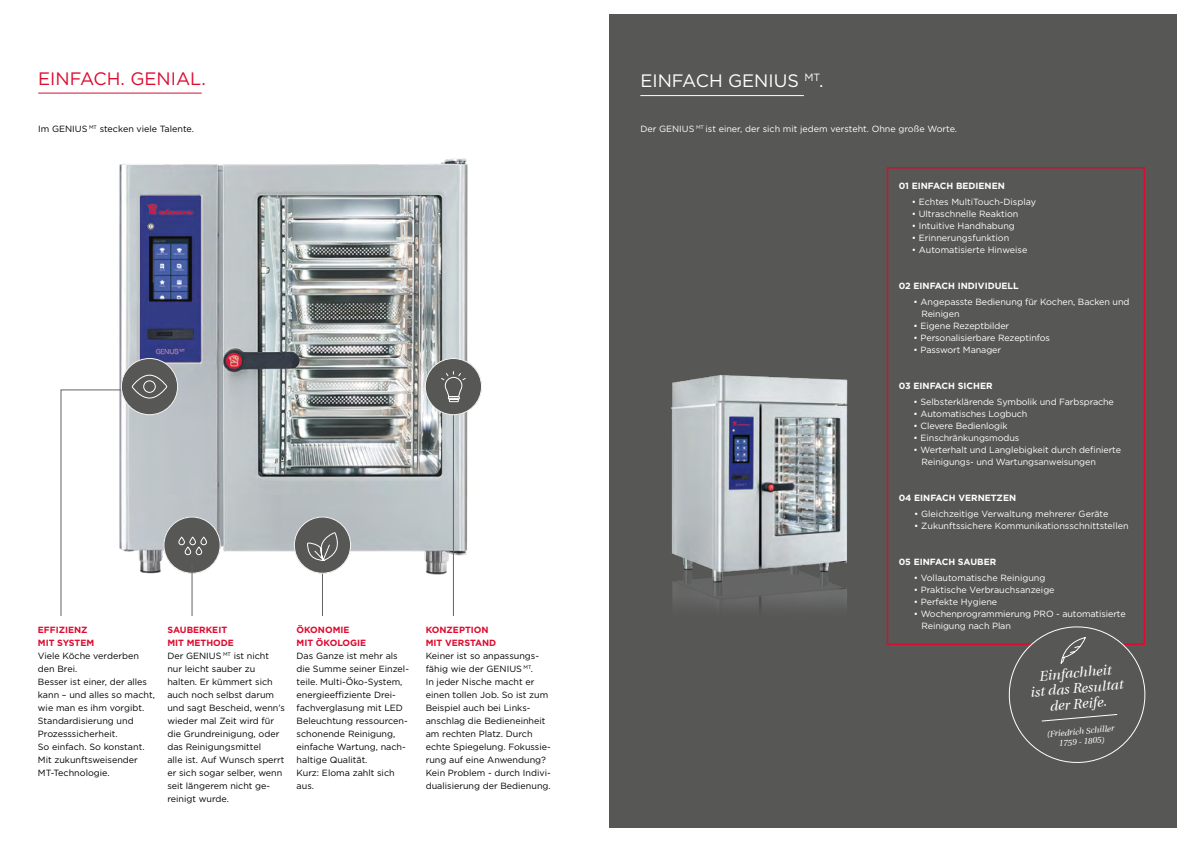
<style>
.page{position:relative;width:1191px;height:842px;background:#fff}
.page>*{position:absolute;margin:0;border:0;box-sizing:border-box;transform-origin:0 0}
.t1{font:18px "Gotham";color:#fff}
.t2{font:18px "Gotham";color:#dd0b2f}
.t3{font:italic 14px/15.5px "Utopia";color:#fff;text-align:center}
.t4{font:9px/13px "Gotham";color:#000}
.t5{font:9px/12px "Gotham";letter-spacing:-.01em;color:#fff}
.t6{font:700 9px "Gotham";color:#fff}
.t7{font:700 9px/13px "Gotham";color:#dd0b2f}
.t8{font:italic 8.6px "Utopia";color:#fff}
</style>
<div class="page">
<img style="left:119px;top:158px;width:361px;height:428px">
<hr style="left:38px;top:93px;width:164px;height:1px;background:#dd0b2f">
<div style="left:164px;top:517px;width:56px;height:56px;background:#575756;border-radius:50%"></div>
<div style="left:164px;top:517px;width:56px;height:56px;border:1px solid #fff;border-radius:50%"></div>
<svg style="left:178px;top:537px;width:29px;height:18px"></svg>
<hr style="left:192px;top:563px;width:1px;height:53px;background:#646363">
<hr style="left:322px;top:563px;width:1px;height:53px;background:#646363">
<hr style="left:453px;top:392px;width:1px;height:224px;background:#646363">
<div style="left:121px;top:358px;width:57px;height:57px;background:#575756;border-radius:50%"></div>
<svg style="left:61px;top:375px;width:106px;height:241px"></svg>
<div style="left:294px;top:517px;width:57px;height:56px;background:#575756;border-radius:50%"></div>
<div style="left:294px;top:517px;width:57px;height:56px;border:1px solid #fff;border-radius:50%"></div>
<svg style="left:307px;top:532px;width:31px;height:29px"></svg>
<div style="left:425px;top:358px;width:57px;height:57px;background:#575756;border-radius:50%"></div>
<div style="left:425px;top:358px;width:57px;height:57px;border:1px solid #fff;border-radius:50%"></div>
<svg style="left:441px;top:371px;width:25px;height:31px"></svg>
<div style="left:609px;top:14px;width:567px;height:814px;background:#575756"></div>
<img style="left:671px;top:375px;width:177px;height:232px">
<div style="left:886px;top:167px;width:259px;height:478px;border:2px solid #dd0b2f"></div>
<svg style="left:1006px;top:624px;width:140px;height:139px"></svg>
<hr style="left:640px;top:95px;width:164px;height:1px;background:#fff">
<p class="t2" style="left:38px;top:67px;width:169px">EINFACH. GENIAL.</p>
<p class="t4" style="left:38px;top:122px;width:157px">Im GENIUS <sup>MT</sup> stecken viele Talente.</p>
<p class="t7" style="left:38px;top:623px;width:58px">EFFIZIENZ<br>MIT SYSTEM</p>
<p class="t4" style="left:38px;top:649px;width:102px">Viele Köche verderben den Brei.</p>
<p class="t4" style="left:38px;top:675px;width:118px">Besser ist einer, der alles kann – und alles so macht, wie man es ihm vorgibt.<br>Standardisierung und<br>Prozesssicherheit.</p>
<p class="t4" style="left:38px;top:740px;width:108px">So einfach. So konstant.<br>Mit zukunftsweisender</p>
<p class="t4" style="left:38px;top:766px;width:73px">MT-Technologie.</p>
<p class="t7" style="left:167px;top:623px;width:68px">SAUBERKEIT<br>MIT METHODE</p>
<p class="t4" style="left:167px;top:649px;width:103px">Der GENIUS <sup>MT</sup> ist nicht nur leicht sauber zu</p>
<p class="t4" style="left:167px;top:675px;width:119px">halten. Er kümmert sich auch noch selbst darum und sagt Bescheid, wenn’s wieder mal Zeit wird für die Grundreinigung, oder das Reinigungsmittel</p>
<p class="t4" style="left:167px;top:753px;width:119px">alle ist. Auf Wunsch sperrt er sich sogar selber, wenn seit längerem nicht ge&shy;reinigt wurde.</p>
<p class="t7" style="left:296px;top:623px;width:71px">ÖKONOMIE<br>MIT ÖKOLOGIE</p>
<p class="t4" style="left:296px;top:649px;width:103px">Das Ganze ist mehr als</p>
<p class="t4" style="left:296px;top:662px;width:114px">die Summe seiner Einzel&shy;teile. Multi-Öko-System, energieeffiziente Drei&shy;fachverglasung mit LED<br>Beleuchtung ressourcen&shy;schonende Reinigung, einfache Wartung, nach&shy;haltige Qualität.</p>
<p class="t4" style="left:296px;top:766px;width:100px">Kurz: Eloma zahlt sich aus.</p>
<p class="t7" style="left:426px;top:623px;width:72px">KONZEPTION<br>MIT VERSTAND</p>
<p class="t4" style="left:426px;top:649px;width:126px">Keiner ist so anpassungs&shy;fähig wie der GENIUS <sup>MT</sup>.<br>In jeder Nische macht er einen tollen Job. So ist zum<br>Beispiel auch bei Links&shy;anschlag die Bedieneinheit am rechten Platz. Durch echte Spiegelung. Fokussie&shy;rung auf eine Anwendung?<br>Kein Problem - durch Indivi&shy;dualisierung der Bedienung.</p>
<p class="t1" style="left:640px;top:69px;width:185px">EINFACH GENIUS <sup>MT</sup>.</p>
<p class="t5" style="left:640px;top:123px;width:318px">Der GENIUS <sup>MT</sup> ist einer, der sich mit jedem versteht. Ohne große Worte.</p>
<p class="t6" style="left:898px;top:180px;width:108px">01 EINFACH BEDIENEN</p>
<p class="t5" style="left:911px;top:196px;width:126px">• Echtes MultiTouch-Display</p>
<p class="t5" style="left:911px;top:208px;width:108px">• Ultraschnelle Reaktion</p>
<p class="t5" style="left:911px;top:220px;width:105px">• Intuitive Handhabung</p>
<p class="t5" style="left:911px;top:232px;width:99px">• Erinnerungsfunktion</p>
<p class="t5" style="left:911px;top:244px;width:117px">• Automatisierte Hinweise</p>
<p class="t6" style="left:898px;top:280px;width:122px">02 EINFACH INDIVIDUELL</p>
<p class="t5" style="left:921px;top:296px;width:210px;text-indent:-8px">• Angepasste Bedienung für Kochen, Backen und<br>Reinigen</p>
<p class="t5" style="left:913px;top:320px;width:97px">• Eigene Rezeptbilder</p>
<p class="t5" style="left:913px;top:332px;width:138px">• Personalisierbare Rezeptinfos</p>
<p class="t5" style="left:913px;top:344px;width:89px">• Passwort Manager</p>
<p class="t6" style="left:898px;top:380px;width:95px">03 EINFACH SICHER</p>
<p class="t5" style="left:913px;top:396px;width:202px">• Selbsterklärende Symbolik und Farbsprache</p>
<p class="t5" style="left:913px;top:408px;width:115px">• Automatisches Logbuch</p>
<p class="t5" style="left:913px;top:420px;width:95px">• Clevere Bedienlogik</p>
<p class="t5" style="left:913px;top:432px;width:107px">• Einschränkungsmodus</p>
<p class="t5" style="left:921px;top:444px;width:201px;text-indent:-8px">• Werterhalt und Langlebigkeit durch definierte<br>Reinigungs- und Wartungsanweisungen</p>
<p class="t6" style="left:898px;top:492px;width:119px">04 EINFACH VERNETZEN</p>
<p class="t5" style="left:914px;top:508px;width:196px">• Gleichzeitige Verwaltung mehrerer Geräte</p>
<p class="t5" style="left:914px;top:520px;width:216px">• Zukunftssichere Kommunikationsschnittstellen</p>
<p class="t6" style="left:898px;top:556px;width:99px">05 EINFACH SAUBER</p>
<p class="t5" style="left:913px;top:572px;width:133px">• Vollautomatische Reinigung</p>
<p class="t5" style="left:913px;top:584px;width:142px">• Praktische Verbrauchsanzeige</p>
<p class="t5" style="left:913px;top:596px;width:85px">• Perfekte Hygiene</p>
<p class="t5" style="left:921px;top:608px;width:206px;text-indent:-8px">• Wochenprogrammierung PRO - automatisierte<br>Reinigung nach Plan</p>
<p class="t3" style="left:1028px;top:669px;width:95px;rotate:-5deg">Einfachheit<br>ist das Resultat</p>
<p class="t3" style="left:1049px;top:699px;width:59px;rotate:-5deg">der Reife.</p>
<p class="t8" style="left:1046px;top:729px;width:69px;rotate:-5deg">(Friedrich Schiller</p>
<p class="t8" style="left:1058px;top:739px;width:47px;rotate:-5deg">1759 - 1805)</p>
</div>
